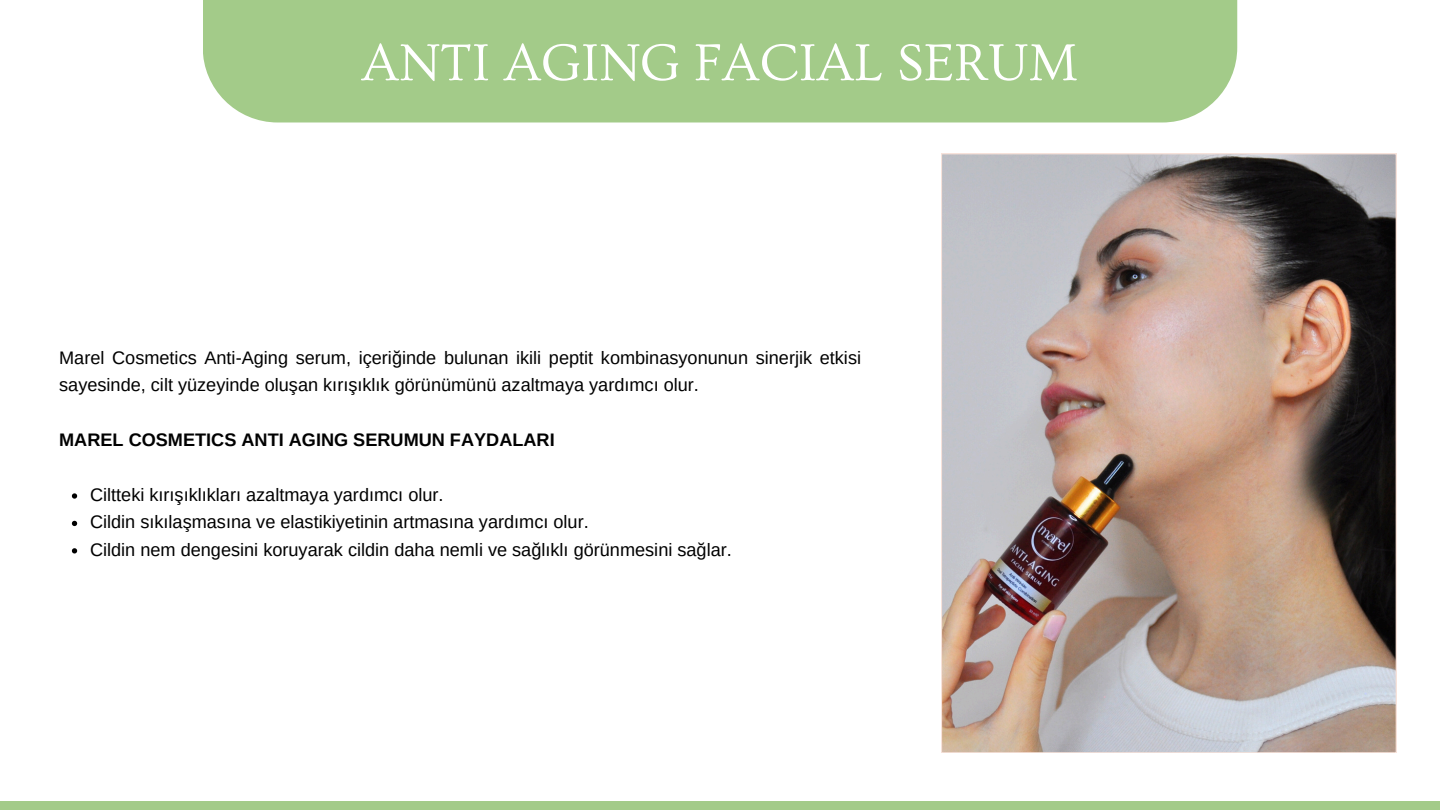
<style>
.page{position:relative;width:1440px;height:810px;background:#fff}
.page>*{position:absolute;margin:0;border:0;box-sizing:border-box;transform-origin:0 0}
.t1{font:54.1px "Ovo";color:#fff}
.t2{font:18.1px/27.4px "Arimo";color:#000}
.t3{font:700 18.1px "Arimo";color:#000}
</style>
<div class="page">
<img style="left:941px;top:154px;width:455px;height:599px">
<svg style="left:72px;top:493px;width:5px;height:6px"></svg>
<svg style="left:72px;top:521px;width:5px;height:5px"></svg>
<svg style="left:72px;top:548px;width:5px;height:5px"></svg>
<div style="left:203px;top:0;width:1034px;height:123px;background:#a3cb89"></div>
<div style="left:0;top:801px;width:1440px;height:9px;background:#a3cb89"></div>
<p class="t1" style="left:361px;top:33px;width:719px">ANTI AGING FACIAL SERUM</p>
<h1 class="t2" style="left:59px;top:344px;width:803px">Marel Cosmetics Anti-Aging serum, içeriğinde bulunan ikili peptit kombinasyonunun sinerjik etkisi sayesinde, cilt yüzeyinde oluşan kırışıklık görünümünü azaltmaya yardımcı olur.</h1>
<p class="t3" style="left:59px;top:430px;width:497px">MAREL COSMETICS ANTI AGING SERUMUN FAYDALARI</p>
<h2 class="t2" style="left:90px;top:481px;width:355px">Ciltteki kırışıklıkları azaltmaya yardımcı olur.</h2>
<p class="t2" style="left:90px;top:508px;width:500px">Cildin sıkılaşmasına ve elastikiyetinin artmasına yardımcı olur.</p>
<p class="t2" style="left:90px;top:536px;width:643px">Cildin nem dengesini koruyarak cildin daha nemli ve sağlıklı görünmesini sağlar.</p>
</div>
